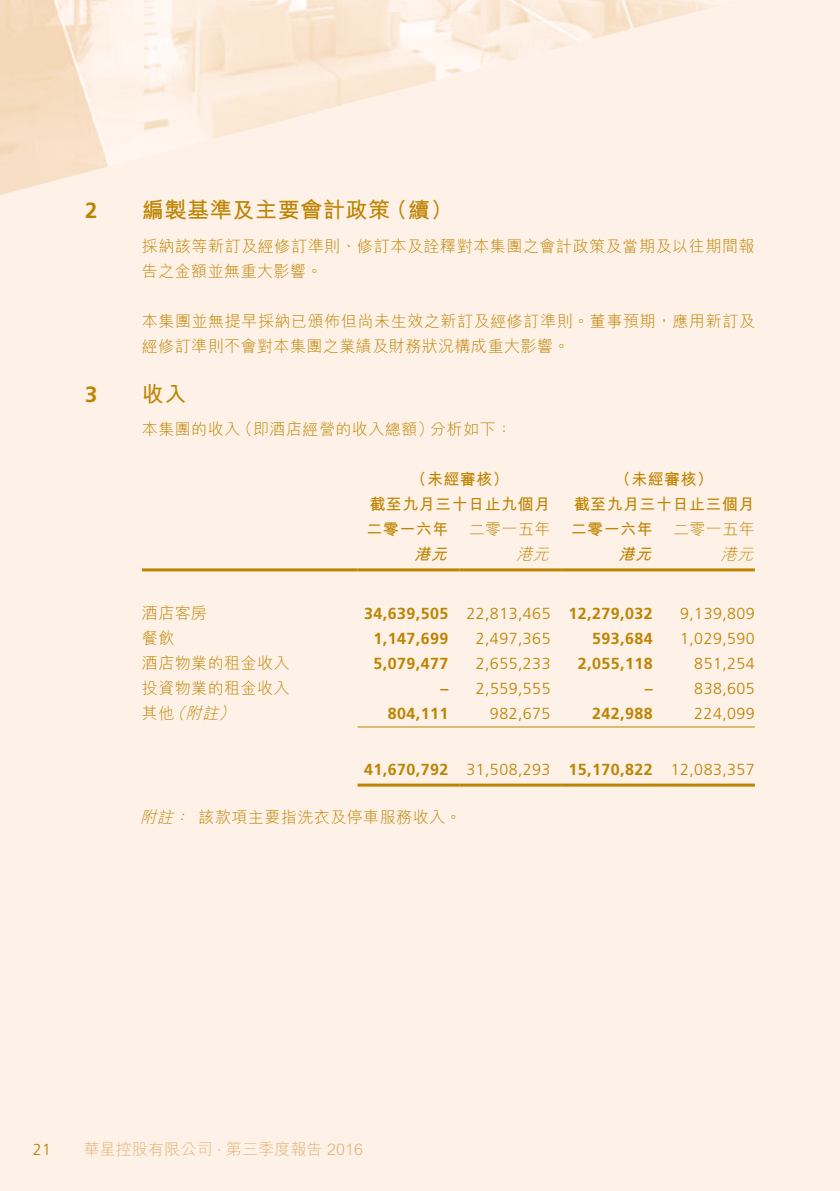
<style>
.page{position:relative;width:840px;height:1191px;background:#fff}
.page>*{position:absolute;margin:0;border:0;box-sizing:border-box;transform-origin:0 0}
.t1{font:700 22px "M Hei HK";letter-spacing:.03em;color:#be8300}
.t2{font:700 22px "Frutiger LT Std";color:#be8300}
.t3{font:300 16px/25px "M Hei HK";letter-spacing:.03em;color:#be8300}
.t4{font:300 16px "Frutiger LT Std";letter-spacing:.03em;color:#be8300}
.t5{font:700 16px "Frutiger LT Std";letter-spacing:.03em;color:#be8300}
.t6{font:700 16px "M Hei HK";letter-spacing:.03em;color:#be8300}
.t7{font:300 16px "M Hei HK";letter-spacing:.005em;color:#e0b271}
.t8{font:italic 300 16px "M Hei HK";color:#be8300}
.t9{font:italic 700 16px "M Hei HK";color:#be8300}
.s1{font-style:italic}
.s2{font-family:"Frutiger LT Std"}
</style>
<div class="page">
<div style="left:0;top:0;width:839px;height:1191px;background:#fef1e7"></div>
<img style="left:0;top:0;width:840px;height:202px">
<hr style="left:142px;top:568px;width:215px;height:3px;background:#be8300">
<hr style="left:357px;top:568px;width:102px;height:3px;background:#be8300">
<hr style="left:459px;top:568px;width:102px;height:3px;background:#be8300">
<hr style="left:561px;top:568px;width:102px;height:3px;background:#be8300">
<hr style="left:663px;top:568px;width:91px;height:3px;background:#be8300">
<hr style="left:357px;top:726px;width:102px;height:1px;background:#be8300">
<hr style="left:459px;top:726px;width:102px;height:1px;background:#be8300">
<hr style="left:561px;top:726px;width:102px;height:1px;background:#be8300">
<hr style="left:663px;top:726px;width:91px;height:1px;background:#be8300">
<hr style="left:357px;top:783px;width:102px;height:3px;background:#be8300">
<hr style="left:459px;top:783px;width:102px;height:3px;background:#be8300">
<hr style="left:561px;top:783px;width:102px;height:3px;background:#be8300">
<hr style="left:663px;top:783px;width:91px;height:3px;background:#be8300">
<h1 class="t2" style="left:85px;top:198px;width:14px">2</h1>
<h1 class="t2" style="left:85px;top:381px;width:14px">3</h1>
<h1 class="t1" style="left:142px;top:194px;width:250px">編製基準及主要會計政策</h1>
<h1 class="t1" style="left:385px;top:194px;width:69px">（續(</h1>
<p class="t3" style="left:142px;top:233px;width:614px">採納該等新訂及經修訂準則、修訂本及詮釋對本集團之會計政策及當期及以往期間報告之金額並無重大影響。</p>
<p class="t3" style="left:142px;top:308px;width:614px">本集團並無提早採納已頒佈但尚未生效之新訂及經修訂準則。董事預期，應用新訂及經修訂準則不會對本集團之業績及財務狀況構成重大影響。</p>
<h1 class="t1" style="left:142px;top:378px;width:46px">收入</h1>
<p class="t3" style="left:236px;top:416px;width:198px">（即酒店經營的收入總額）</p>
<p class="t3" style="left:142px;top:416px;width:100px">本集團的收入</p>
<p class="t3" style="left:430px;top:416px;width:83px">分析如下：</p>
<p class="t6" style="left:410px;top:468px;width:100px">（未經審核）</p>
<p class="t6" style="left:614px;top:468px;width:100px">（未經審核(</p>
<p class="t6" style="left:369px;top:493px;width:182px">截至九月三十日止九個月</p>
<p class="t6" style="left:573px;top:493px;width:182px">截至九月三十日止三個月</p>
<p class="t6" style="left:366px;top:518px;width:83px">二零一六年</p>
<p class="t3" style="left:468px;top:516px;width:83px">二零一五年</p>
<p class="t6" style="left:570px;top:518px;width:83px">二零一六年</p>
<p class="t3" style="left:672px;top:516px;width:83px">二零一五年</p>
<p class="t9" style="left:414px;top:543px;width:40px">港元</p>
<p class="t8" style="left:516px;top:543px;width:40px">港元</p>
<p class="t9" style="left:618px;top:543px;width:40px">港元</p>
<p class="t8" style="left:720px;top:543px;width:40px">港元</p>
<p class="t3" style="left:142px;top:600px;width:67px">酒店客房</p>
<p class="t5" style="left:364px;top:604px;width:86px">34,639,505</p>
<p class="t4" style="left:466px;top:605px;width:86px">22,813,465</p>
<p class="t5" style="left:568px;top:604px;width:86px">12,279,032</p>
<p class="t4" style="left:679px;top:605px;width:76px">9,139,809</p>
<p class="t3" style="left:142px;top:625px;width:34px">餐飲</p>
<p class="t5" style="left:373px;top:629px;width:76px">1,147,699</p>
<p class="t4" style="left:475px;top:630px;width:76px">2,497,365</p>
<p class="t5" style="left:591px;top:629px;width:62px">593,684</p>
<p class="t4" style="left:679px;top:630px;width:76px">1,029,590</p>
<p class="t3" style="left:142px;top:650px;width:149px">酒店物業的租金收入</p>
<p class="t5" style="left:373px;top:654px;width:76px">5,079,477</p>
<p class="t4" style="left:475px;top:655px;width:76px">2,655,233</p>
<p class="t5" style="left:577px;top:654px;width:76px">2,055,118</p>
<p class="t4" style="left:694px;top:655px;width:62px">851,254</p>
<p class="t3" style="left:142px;top:675px;width:149px">投資物業的租金收入</p>
<p class="t5" style="left:440px;top:679px;width:9px">–</p>
<p class="t4" style="left:475px;top:680px;width:76px">2,559,555</p>
<p class="t5" style="left:644px;top:679px;width:9px">–</p>
<p class="t4" style="left:694px;top:680px;width:62px">838,605</p>
<p class="t8" style="left:169px;top:702px;width:23px">（</p>
<p class="t8" style="left:218px;top:702px;width:23px">(</p>
<p class="t8" style="left:185px;top:702px;width:40px">附註</p>
<p class="t3" style="left:142px;top:700px;width:34px">其他</p>
<p class="t5" style="left:387px;top:704px;width:62px">804,111</p>
<p class="t4" style="left:489px;top:705px;width:62px">982,675</p>
<p class="t5" style="left:591px;top:704px;width:62px">242,988</p>
<p class="t4" style="left:694px;top:705px;width:62px">224,099</p>
<p class="t5" style="left:364px;top:760px;width:86px">41,670,792</p>
<p class="t3" style="left:173px;top:803px;width:290px"><span class="s1">：</span>該款項主要指洗衣及停車服務收入。</p>
<p class="t8" style="left:140px;top:805px;width:40px">附註</p>
<p class="t4" style="left:466px;top:761px;width:86px">31,508,293</p>
<p class="t5" style="left:568px;top:760px;width:86px">15,170,822</p>
<p class="t4" style="left:670px;top:761px;width:86px">12,083,357</p>
<p class="t4" style="left:33px;top:1140px;width:20px">21</p>
<p class="t7" style="left:84px;top:1138px;width:281px">華星控股有限公司 <span class="s2">·</span> 第三季度報告 2016</p>
</div>
